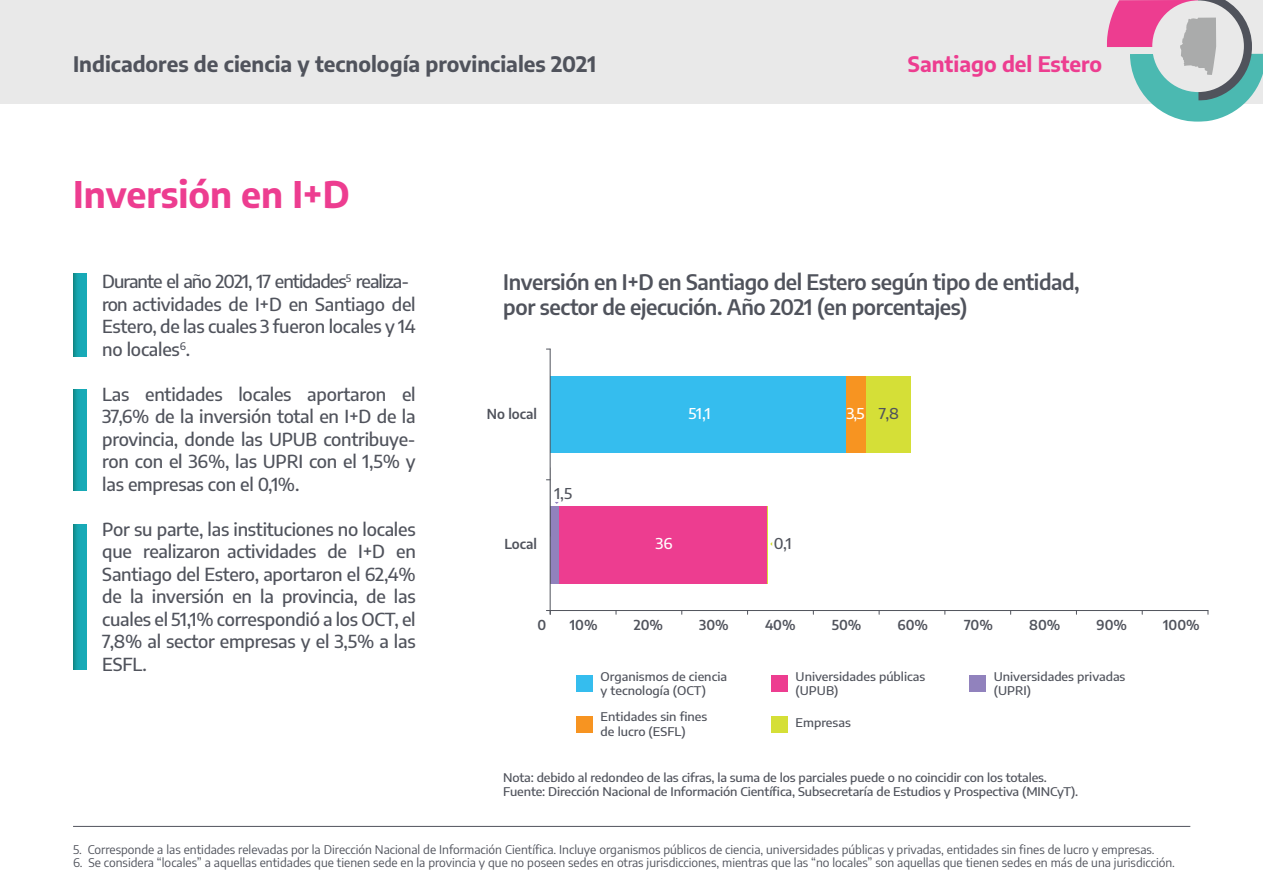
<style>
.page{position:relative;width:1263px;height:893px;background:#fff}
.page>*{position:absolute;margin:0;border:0;box-sizing:border-box;transform-origin:0 0}
.t1{font:700 36px "Encode Sans";color:#ed3d90}
.t2{font:600 21px/25.2px "Encode Sans";letter-spacing:-.02em;color:#50535c}
.t3{font:700 21px "Encode Sans";color:#50535c}
.t4{font:700 21px "Encode Sans";color:#ed3d90}
.t5{font:500 18px/22.5px "Encode Sans";letter-spacing:-.015em;color:#50535c;text-align:justify}
.t6{font:500 15px "Encode Sans";color:#fff}
.t7{font:500 15px "Encode Sans";color:#50535c}
.t8{font:600 13.5px "Encode Sans";color:#50535c}
.t9{font:12px "Encode Sans";color:#50535c}
.t10{font:500 12px/14.4px "Encode Sans";letter-spacing:-.01em;color:#50535c;scale:1.05 1}
.s1{color:#50535c}
</style>
<div class="page">
<hr style="left:767px;top:506px;width:1px;height:77px;background:#d5df37">
<div style="left:559px;top:506px;width:208px;height:77px;background:#ed3d90"></div>
<div style="left:550px;top:506px;width:9px;height:77px;background:#9182bd"></div>
<div style="left:866px;top:377px;width:45px;height:76px;background:#d5df37"></div>
<div style="left:846px;top:377px;width:20px;height:76px;background:#f79421"></div>
<div style="left:550px;top:377px;width:296px;height:76px;background:#35bdee"></div>
<svg style="left:73px;top:274px;width:13px;height:83px"></svg>
<svg style="left:73px;top:389px;width:13px;height:102px"></svg>
<svg style="left:73px;top:524px;width:13px;height:145px;background:#15a1ab"></svg>
<hr style="left:73px;top:826px;width:1117px;height:1px;background:#50535c">
<hr style="left:546px;top:610px;width:662px;height:1px;background:#50535c">
<hr style="left:550px;top:349px;width:1px;height:265px;background:#50535c">
<div style="left:0;top:0;width:1263px;height:103px;background:#e9e9e9"></div>
<svg style="left:1107px;top:0;width:156px;height:122px"></svg>
<div style="left:576px;top:676px;width:17px;height:16px;background:#35bdee"></div>
<div style="left:771px;top:716px;width:16px;height:16px;background:#d5df37"></div>
<div style="left:771px;top:676px;width:16px;height:16px;background:#ed3d90"></div>
<div style="left:970px;top:676px;width:16px;height:16px;background:#9182bd"></div>
<div style="left:576px;top:716px;width:17px;height:16px;background:#f79421"></div>
<p class="t3" style="left:73px;top:49px;width:525px">Indicadores de ciencia y tecnología provinciales 2021</p>
<p class="t4" style="left:908px;top:49px;width:196px">Santiago del Estero</p>
<h1 class="t1" style="left:73px;top:168px;width:278px">Inversión en I+D</h1>
<p class="t5" style="left:102px;top:270px;width:315px;text-align:left">Durante el año 2021, 17 entidades<sup>5</sup> realiza&shy;ron actividades de I+D en Santiago del Estero, de las cuales 3 fueron locales y 14 no locales<sup>6</sup>.</p>
<p class="t5" style="left:102px;top:382px;width:315px">Las entidades locales aportaron el 37,6% de la inversión total en I+D de la provincia, donde las UPUB contribuye&shy;ron con el 36%, las UPRI con el 1,5% y las empresas con el 0,1%.</p>
<p class="t5" style="left:102px;top:517px;width:315px">Por su parte, las instituciones no locales que realizaron actividades de I+D en Santiago del Estero, aportaron el 62,4% de la inversión en la provincia, de las cuales el 51,1% correspondió a los OCT, el 7,8% al sector empresas y el 3,5% a las ESFL.</p>
<p class="t2" style="left:503px;top:268px;width:578px">Inversión en I+D en Santiago del Estero según tipo de entidad, por sector de ejecución. Año 2021 (en porcentajes)</p>
<p class="t8" style="left:487px;top:404px;width:52px">No local</p>
<p class="t8" style="left:505px;top:535px;width:34px">Local</p>
<p class="t7" style="left:554px;top:483px;width:19px">1,5</p>
<p class="t6" style="left:688px;top:402px;width:24px">51,1</p>
<p class="t6" style="left:846px;top:402px;width:54px">3,5 <span class="s1">7,8</span></p>
<p class="t6" style="left:655px;top:533px;width:19px">36</p>
<p class="t7" style="left:774px;top:533px;width:19px">0,1</p>
<p class="t8" style="left:538px;top:615px;width:10px">0</p>
<p class="t8" style="left:570px;top:615px;width:29px">10%</p>
<p class="t8" style="left:634px;top:615px;width:31px">20%</p>
<p class="t8" style="left:699px;top:615px;width:31px">30%</p>
<p class="t8" style="left:765px;top:615px;width:32px">40%</p>
<p class="t8" style="left:832px;top:615px;width:31px">50%</p>
<p class="t8" style="left:897px;top:615px;width:32px">60%</p>
<p class="t8" style="left:964px;top:615px;width:30px">70%</p>
<p class="t8" style="left:1029px;top:615px;width:33px">80%</p>
<p class="t8" style="left:1096px;top:615px;width:32px">90%</p>
<p class="t8" style="left:1163px;top:615px;width:38px">100%</p>
<p class="t10" style="left:601px;top:669px;width:122px">Organismos de ciencia y tecnología (OCT)</p>
<p class="t10" style="left:601px;top:709px;width:103px">Entidades sin fines de lucro (ESFL)</p>
<p class="t10" style="left:796px;top:669px;width:125px">Universidades públicas (UPUB)</p>
<p class="t10" style="left:994px;top:669px;width:127px">Universidades privadas (UPRI)</p>
<p class="t10" style="left:796px;top:714px;width:54px">Empresas</p>
<p class="t10" style="left:503px;top:769px;width:549px">Nota: debido al redondeo de las cifras, la suma de los parciales puede o no coincidir con los totales.<br>Fuente: Dirección Nacional de Información Científica, Subsecretaría de Estudios y Prospectiva (MINCyT).</p>
<p class="t9" style="left:73px;top:841px;width:1083px">5. Corresponde a las entidades relevadas por la Dirección Nacional de Información Científica. Incluye organismos públicos de ciencia, universidades públicas y privadas, entidades sin fines de lucro y empresas.</p>
<p class="t9" style="left:73px;top:854px;width:1103px">6. Se considera “locales” a aquellas entidades que tienen sede en la provincia y que no poseen sedes en otras jurisdicciones, mientras que las “no locales” son aquellas que tienen sedes en más de una jurisdicción.</p>
</div>
